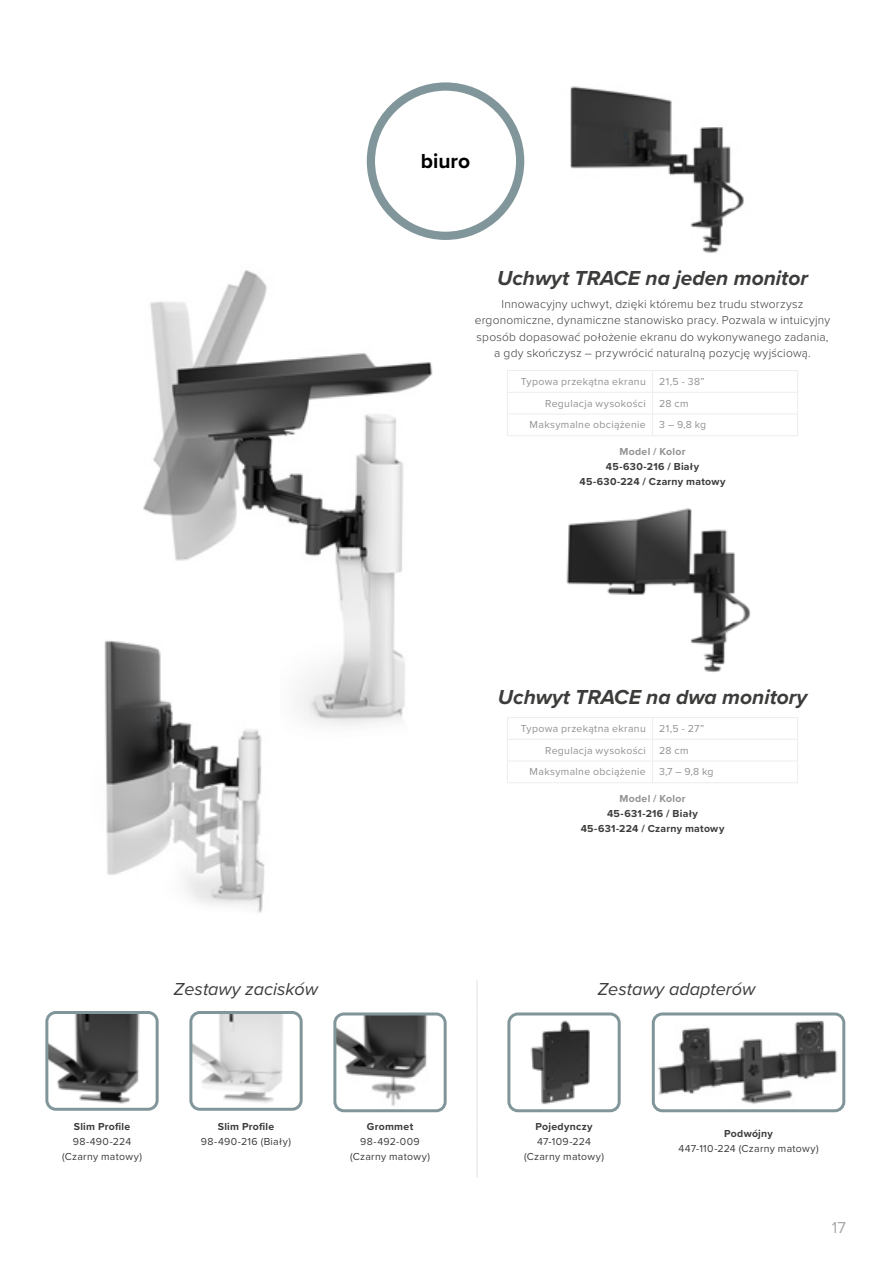
<style>
.page{position:relative;width:893px;height:1263px;background:#fff}
.page>*{position:absolute;margin:0;border:0;box-sizing:border-box;transform-origin:0 0}
.t1{font:italic 700 21px "Proxima Nova";color:#3c3c3b}
.t2{font:700 21px "Proxima Nova";color:#000}
.t3{font:italic 18px "Proxima Nova";color:#3c3c3b}
.t4{font:16.5px "Proxima Nova";color:#a8a8a7}
.t5{font:300 12px/16.5px "Proxima Nova";letter-spacing:.015em;color:#3c3c3b;text-align:center}
.t6{font:10.5px "Proxima Nova";letter-spacing:.03em;color:#929292}
.t7{font:700 10.5px/15px "Proxima Nova";letter-spacing:.025em;color:#3c3c3b;text-align:center}
.t8{font:10.5px/15px "Proxima Nova";letter-spacing:.03em;color:#3c3c3b;text-align:center}
.t9{font:700 10.5px "Proxima Nova";letter-spacing:.025em;color:#929292}
</style>
<div class="page">
<img style="left:143px;top:228px;width:294px;height:498px">
<hr style="left:507px;top:435px;width:145px;height:1px;background:#ededed">
<hr style="left:652px;top:435px;width:146px;height:1px;background:#ededed">
<hr style="left:507px;top:782px;width:145px;height:1px;background:#ededed">
<hr style="left:652px;top:782px;width:146px;height:1px;background:#ededed">
<svg style="left:507px;top:371px;width:1px;height:64px"></svg>
<svg style="left:797px;top:371px;width:1px;height:64px"></svg>
<svg style="left:507px;top:718px;width:1px;height:64px"></svg>
<svg style="left:797px;top:718px;width:1px;height:64px"></svg>
<hr style="left:507px;top:370px;width:145px;height:1px;background:#ededed">
<hr style="left:507px;top:717px;width:145px;height:1px;background:#ededed">
<hr style="left:652px;top:370px;width:146px;height:1px;background:#ededed">
<hr style="left:652px;top:717px;width:146px;height:1px;background:#ededed">
<hr style="left:507px;top:392px;width:145px;height:1px;background:#ededed">
<hr style="left:507px;top:739px;width:145px;height:1px;background:#ededed">
<hr style="left:652px;top:392px;width:146px;height:1px;background:#ededed">
<hr style="left:652px;top:739px;width:146px;height:1px;background:#ededed">
<hr style="left:507px;top:414px;width:145px;height:1px;background:#ededed">
<hr style="left:507px;top:761px;width:145px;height:1px;background:#ededed">
<hr style="left:652px;top:414px;width:146px;height:1px;background:#ededed">
<svg style="left:652px;top:371px;width:1px;height:64px"></svg>
<hr style="left:652px;top:761px;width:146px;height:1px;background:#ededed">
<svg style="left:652px;top:718px;width:1px;height:64px"></svg>
<img style="left:570px;top:86px;width:174px;height:167px">
<img style="left:566px;top:508px;width:185px;height:164px">
<div style="left:371px;top:87px;width:149px;height:149px;background:#fff;border-radius:50%"></div>
<div style="left:367px;top:82px;width:157px;height:158px;border:8px solid #81969b;border-radius:50%"></div>
<img style="left:104px;top:639px;width:176px;height:274px">
<hr style="left:477px;top:980px;width:1px;height:32px;background:#e1e1e0">
<hr style="left:477px;top:1012px;width:1px;height:109px;background:#e1e1e0">
<hr style="left:477px;top:1121px;width:1px;height:56px;background:#e1e1e0">
<img style="left:49px;top:1015px;width:106px;height:92px">
<div style="left:45px;top:1011px;width:114px;height:100px;border:3px solid #81969b;border-radius:9px"></div>
<img style="left:193px;top:1015px;width:106px;height:92px">
<div style="left:189px;top:1011px;width:114px;height:100px;border:3px solid #81969b;border-radius:9px"></div>
<img style="left:337px;top:1016px;width:106px;height:92px">
<div style="left:333px;top:1012px;width:114px;height:100px;border:3px solid #81969b;border-radius:9px"></div>
<img style="left:511px;top:1016px;width:106px;height:92px">
<div style="left:507px;top:1012px;width:114px;height:100px;border:3px solid #81969b;border-radius:9px"></div>
<img style="left:656px;top:1016px;width:185px;height:92px">
<div style="left:652px;top:1012px;width:193px;height:100px;border:3px solid #81969b;border-radius:9px"></div>
<h1 class="t2" style="left:421px;top:145px;width:51px">biuro</h1>
<h1 class="t1" style="left:497px;top:262px;width:312px">Uchwyt TRACE na jeden monitor</h1>
<p class="t5" style="left:475px;top:295px;width:357px">Innowacyjny uchwyt, dzięki któremu bez trudu stworzysz ergonomiczne, dynamiczne stanowisko pracy. Pozwala w intuicyjny sposób dopasować położenie ekranu do wykonywanego zadania, a gdy skończysz – przywrócić naturalną pozycję wyjściową.</p>
<p class="t6" style="left:521px;top:373px;width:126px">Typowa przekątna ekranu</p>
<p class="t6" style="left:659px;top:373px;width:47px">21,5 - 38”</p>
<p class="t6" style="left:545px;top:395px;width:102px">Regulacja wysokości</p>
<p class="t6" style="left:659px;top:395px;width:31px">28 cm</p>
<p class="t6" style="left:530px;top:417px;width:118px">Maksymalne obciążenie</p>
<p class="t6" style="left:659px;top:417px;width:48px">3 – 9,8 kg</p>
<p class="t9" style="left:619px;top:443px;width:68px">Model / Kolor</p>
<p class="t7" style="left:580px;top:458px;width:147px">45-630-216 / Biały<br>45-630-224 / Czarny matowy</p>
<h1 class="t1" style="left:498px;top:681px;width:311px">Uchwyt TRACE na dwa monitory</h1>
<p class="t6" style="left:521px;top:720px;width:126px">Typowa przekątna ekranu</p>
<p class="t6" style="left:659px;top:720px;width:46px">21,5 - 27”</p>
<p class="t6" style="left:545px;top:742px;width:102px">Regulacja wysokości</p>
<p class="t6" style="left:659px;top:742px;width:31px">28 cm</p>
<p class="t6" style="left:530px;top:764px;width:118px">Maksymalne obciążenie</p>
<p class="t6" style="left:659px;top:764px;width:56px">3,7 – 9,8 kg</p>
<p class="t9" style="left:619px;top:790px;width:68px">Model / Kolor</p>
<p class="t7" style="left:581px;top:805px;width:145px">45-631-216 / Biały<br>45-631-224 / Czarny matowy</p>
<h2 class="t3" style="left:174px;top:975px;width:146px">Zestawy zacisków</h2>
<h2 class="t3" style="left:598px;top:975px;width:159px">Zestawy adapterów</h2>
<p class="t7" style="left:74px;top:1118px;width:58px">Slim Profile</p>
<p class="t8" style="left:62px;top:1133px;width:81px">98-490-224 (Czarny matowy)</p>
<p class="t7" style="left:218px;top:1118px;width:58px">Slim Profile</p>
<p class="t8" style="left:201px;top:1133px;width:92px">98-490-216 (Biały)</p>
<p class="t7" style="left:367px;top:1118px;width:48px">Grommet</p>
<p class="t8" style="left:350px;top:1133px;width:81px">98-492-009 (Czarny matowy)</p>
<p class="t7" style="left:535px;top:1118px;width:58px">Pojedynczy</p>
<p class="t8" style="left:524px;top:1133px;width:81px">47-109-224 (Czarny matowy)</p>
<p class="t7" style="left:724px;top:1126px;width:50px">Podwójny</p>
<p class="t8" style="left:678px;top:1140px;width:142px">447-110-224 (Czarny matowy)</p>
<h3 class="t4" style="left:832px;top:1215px;width:16px">17</h3>
</div>
